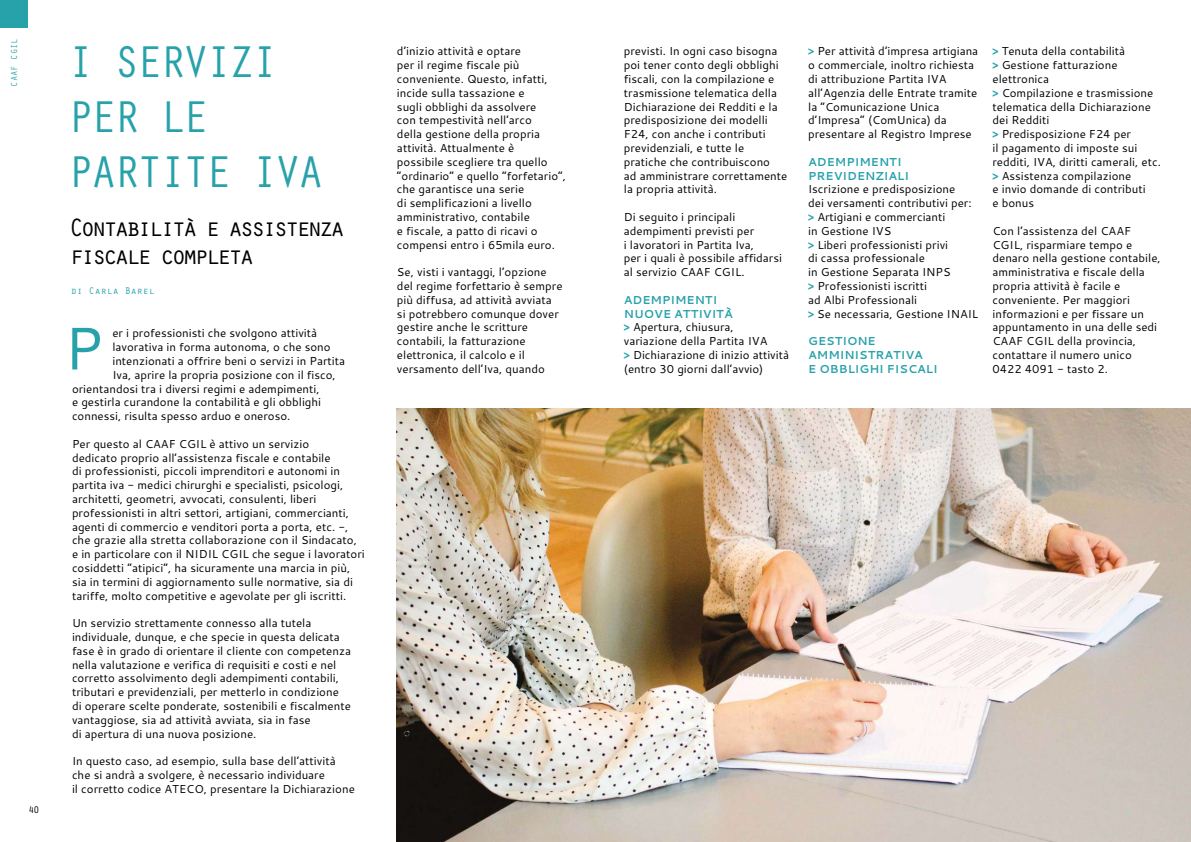
<style>
.page{position:relative;width:1191px;height:842px;background:#fff}
.page>*{position:absolute;margin:0;border:0;box-sizing:border-box;transform-origin:0 0}
.t1{font:60px "Cantarell";color:#28a2aa}
.t2{font:46px/55.2px "Orator Std";letter-spacing:-.1em;color:#28a2aa}
.t3{font:26px/28px "Orator Std";letter-spacing:-.15em;color:#000}
.t4{font:11.5px/13.8px "Cantarell";color:#000}
.t5{font:700 11.5px/13.8px "Cantarell";color:#28a2aa}
.t6{font:10px "Orator Std";color:#28a2aa}
.t7{font:10px "Orator Std";color:#000}
.t8{font:9px "Orator Std";color:#28a2aa}
.s1{font-weight:700;color:#28a2aa}
</style>
<div class="page">
<div style="left:0;top:0;width:27px;height:27px;background:#28a2aa"></div>
<img style="left:397px;top:408px;width:794px;height:434px">
<p class="t8" style="left:8px;top:87px;width:50px;rotate:-90deg">CAAF CGIL</p>
<p class="t7" style="left:28px;top:803px;width:12px">40</p>
<h2 class="t2" style="left:67px;top:32px;width:259px">I SERVIZI<br>PER LE<br>PARTITE IVA</h2>
<h3 class="t3" style="left:69px;top:212px;width:278px">Contabilità e assistenza fiscale completa</h3>
<p class="t6" style="left:71px;top:283px;width:85px">di Carla Barel</p>
<h1 class="t1" style="left:64px;top:307px;width:41px">P</h1>
<p class="t4" style="left:112px;top:326px;width:206px">er i professionisti che svolgono attività</p>
<p class="t4" style="left:112px;top:340px;width:220px">lavorativa in forma autonoma, o che sono</p>
<p class="t4" style="left:112px;top:354px;width:234px">intenzionati a offrire beni o servizi in Partita</p>
<p class="t4" style="left:112px;top:367px;width:225px">Iva, aprire la propria posizione con il fisco,</p>
<p class="t4" style="left:72px;top:381px;width:249px">orientandosi tra i diversi regimi e adempimenti,</p>
<p class="t4" style="left:72px;top:395px;width:251px">e gestirla curandone la contabilità e gli obblighi</p>
<p class="t4" style="left:72px;top:409px;width:220px">connessi, risulta spesso arduo e oneroso.</p>
<p class="t4" style="left:72px;top:436px;width:294px">Per questo al CAAF CGIL è attivo un servizio<br>dedicato proprio all’assistenza fiscale e contabile<br>di professionisti, piccoli imprenditori e autonomi in partita iva - medici chirurghi e specialisti, psicologi, architetti, geometri, avvocati, consulenti, liberi professionisti in altri settori, artigiani, commercianti, agenti di commercio e venditori porta a porta, etc. -, che grazie alla stretta collaborazione con il Sindacato, e in particolare con il NIDIL CGIL che segue i lavoratori cosiddetti “atipici”, ha sicuramente una marcia in più, sia in termini di aggiornamento sulle normative, sia di tariffe, molto competitive e agevolate per gli iscritti.</p>
<p class="t4" style="left:72px;top:616px;width:281px">Un servizio strettamente connesso alla tutela individuale, dunque, e che specie in questa delicata fase è in grado di orientare il cliente con competenza nella valutazione e verifica di requisiti e costi e nel corretto assolvimento degli adempimenti contabili, tributari e previdenziali, per metterlo in condizione di operare scelte ponderate, sostenibili e fiscalmente vantaggiose, sia ad attività avviata, sia in fase<br>di apertura di una nuova posizione.</p>
<p class="t4" style="left:72px;top:754px;width:284px">In questo caso, ad esempio, sulla base dell’attività che si andrà a svolgere, è necessario individuare<br>il corretto codice ATECO, presentare la Dichiarazione</p>
<p class="t4" style="left:397px;top:44px;width:170px">d’inizio attività e optare<br>per il regime fiscale più conveniente. Questo, infatti, incide sulla tassazione e<br>sugli obblighi da assolvere<br>con tempestività nell’arco<br>della gestione della propria attività. Attualmente è<br>possibile scegliere tra quello “ordinario” e quello “forfetario”, che garantisce una serie<br>di semplificazioni a livello amministrativo, contabile<br>e fiscale, a patto di ricavi o compensi entro i 65mila euro.</p>
<p class="t4" style="left:397px;top:265px;width:167px">Se, visti i vantaggi, l’opzione del regime forfettario è sempre più diffusa, ad attività avviata si potrebbero comunque dover gestire anche le scritture contabili, la fatturazione elettronica, il calcolo e il versamento dell’Iva, quando</p>
<p class="t4" style="left:624px;top:44px;width:165px">previsti. In ogni caso bisogna poi tener conto degli obblighi fiscali, con la compilazione e trasmissione telematica della<br>Dichiarazione dei Redditi e la predisposizione dei modelli<br>F24, con anche i contributi previdenziali, e tutte le pratiche che contribuiscono<br>ad amministrare correttamente la propria attività.</p>
<p class="t4" style="left:624px;top:210px;width:160px">Di seguito i principali adempimenti previsti per<br>i lavoratori in Partita Iva,<br>per i quali è possibile affidarsi al servizio CAAF CGIL.</p>
<p class="t4" style="left:624px;top:292px;width:167px"><span class="s1">ADEMPIMENTI<br>NUOVE ATTIVITÀ<br>&gt;</span> Apertura, chiusura, variazione della Partita IVA<br><span class="s1">&gt;</span> Dichiarazione di inizio attività (entro 30 giorni dall’avvio)</p>
<p class="t4" style="left:808px;top:44px;width:172px"><span class="s1">&gt;</span> Per attività d’impresa artigiana o commerciale, inoltro richiesta di attribuzione Partita IVA all’Agenzia delle Entrate tramite la “Comunicazione Unica d’Impresa” (ComUnica) da presentare al Registro Imprese</p>
<p class="t5" style="left:808px;top:154px;width:102px">ADEMPIMENTI<br>PREVIDENZIALI</p>
<p class="t4" style="left:808px;top:182px;width:172px">Iscrizione e predisposizione<br>dei versamenti contributivi per: <span class="s1">&gt;</span> Artigiani e commercianti<br>in Gestione IVS<br><span class="s1">&gt;</span> Liberi professionisti privi<br>di cassa professionale<br>in Gestione Separata INPS<br><span class="s1">&gt;</span> Professionisti iscritti<br>ad Albi Professionali<br><span class="s1">&gt;</span> Se necessaria, Gestione INAIL</p>
<p class="t5" style="left:808px;top:334px;width:131px">GESTIONE<br>AMMINISTRATIVA<br>E OBBLIGHI FISCALI</p>
<p class="t4" style="left:992px;top:44px;width:170px"><span class="s1">&gt;</span> Tenuta della contabilità<br><span class="s1">&gt;</span> Gestione fatturazione elettronica<br><span class="s1">&gt;</span> Compilazione e trasmissione telematica della Dichiarazione dei Redditi<br><span class="s1">&gt;</span> Predisposizione F24 per<br>il pagamento di imposte sui redditi, IVA, diritti camerali, etc. <span class="s1">&gt;</span> Assistenza compilazione<br>e invio domande di contributi<br>e bonus</p>
<p class="t4" style="left:992px;top:223px;width:170px">Con l’assistenza del CAAF<br>CGIL, risparmiare tempo e denaro nella gestione contabile, amministrativa e fiscale della propria attività è facile e conveniente. Per maggiori informazioni e per fissare un appuntamento in una delle sedi<br>CAAF CGIL della provincia, contattare il numero unico<br>0422 4091 - tasto 2.</p>
</div>
